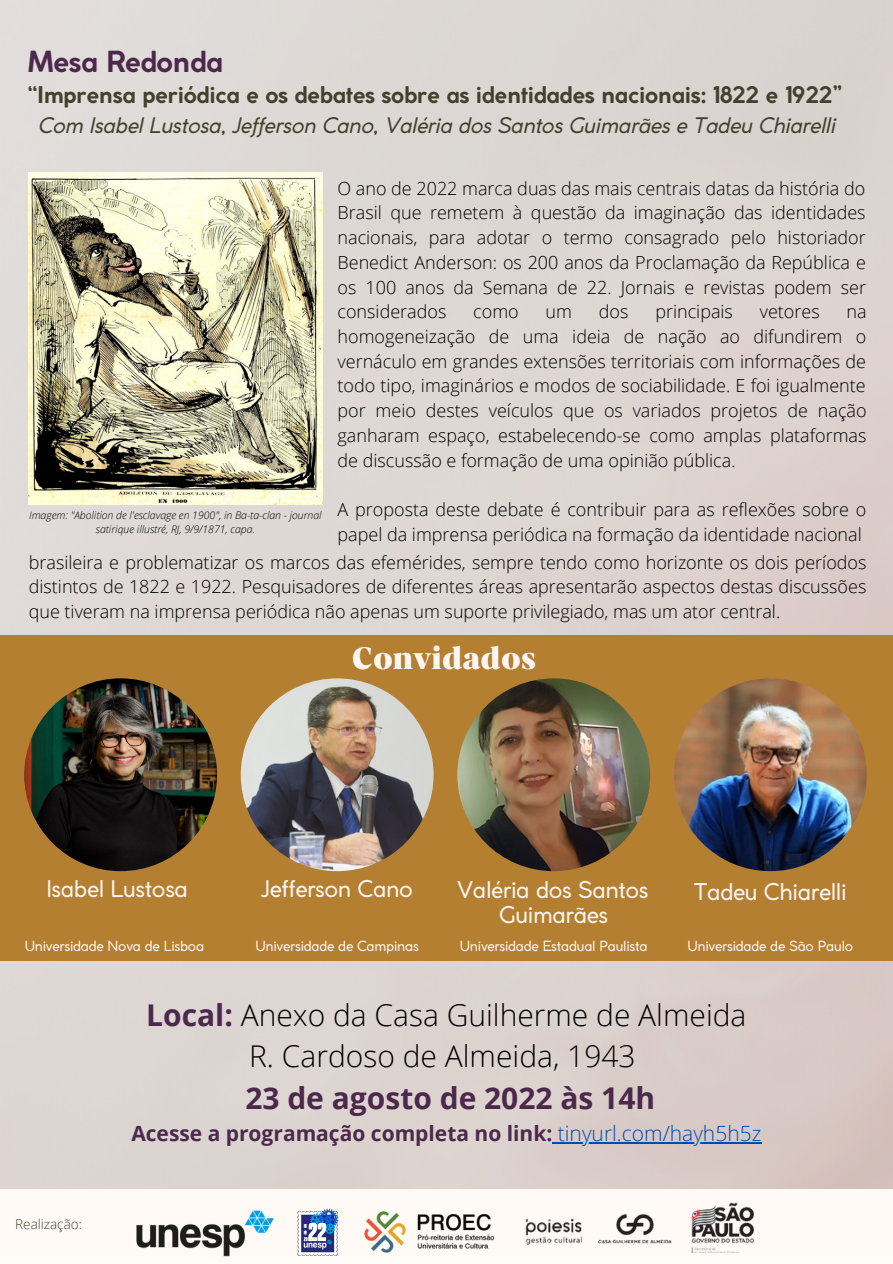
<style>
.page{position:relative;width:893px;height:1264px;background:#fff}
.page>*{position:absolute;margin:0;border:0;box-sizing:border-box;transform-origin:0 0}
.t1{font:31.65px "Carelia Upright";color:#fff6f3}
.t2{font:300 30px/41.5px "Open Sans";color:#000;text-align:center}
.t3{font:700 30px "Open Sans";color:#4d284d}
.t4{font:700 28.65px "Coco Gothic";letter-spacing:-.02em;color:#4d284d}
.t5{font:22.8px/25.8px "Coco Gothic";letter-spacing:-.02em;color:#fff6f3;text-align:center}
.t6{font:700 22.65px "Coco Gothic";letter-spacing:-.02em;color:#43412e}
.t7{font:italic 21.15px "Coco Gothic";letter-spacing:-.02em;color:#43412e}
.t8{font:700 21px "Open Sans";color:#4d284d}
.t9{font:300 18px/24.8px "Open Sans";color:#000;text-align:justify}
.t10{font:13.8px "Coco Gothic";letter-spacing:-.02em;color:#fff6f3}
.t11{font:300 13.5px "Open Sans";color:#43412e}
.t12{font:italic 300 10.5px/14px "Open Sans";color:#000;text-align:center}
.s1{font-weight:700;color:#4d284d}
.s2{font-weight:300;color:#004aad}
</style>
<div class="page">
<img style="left:0;top:0;width:892px;height:1189px">
<img style="left:29px;top:173px;width:293px;height:331px">
<div style="left:0;top:1189px;width:892px;height:73px;background:#fffaf5"></div>
<img style="left:525px;top:1202px;width:229px;height:50px">
<div style="left:0;top:635px;width:892px;height:325px;background:#b47f31"></div>
<img style="left:24px;top:678px;width:193px;height:193px;border-radius:50%">
<img style="left:241px;top:678px;width:192px;height:193px;border-radius:50%">
<img style="left:457px;top:678px;width:193px;height:193px;border-radius:50%">
<img style="left:674px;top:678px;width:192px;height:193px;border-radius:50%">
<img style="left:364px;top:1211px;width:131px;height:42px">
<img style="left:297px;top:1208px;width:42px;height:47px">
<img style="left:136px;top:1210px;width:138px;height:47px">
<hr style="left:558px;top:1142px;width:203px;height:1px;background:#004aad">
<h3 class="t4" style="left:27px;top:50px;width:197px">Mesa Redonda</h3>
<p class="t6" style="left:27px;top:86px;width:816px">“Imprensa periódica e os debates sobre as identidades nacionais: 1822 e 1922”</p>
<p class="t7" style="left:38px;top:117px;width:798px">Com Isabel Lustosa, Jefferson Cano, Valéria dos Santos Guimarães e Tadeu Chiarelli</p>
<p class="t12" style="left:29px;top:507px;width:294px">Imagem: "Abolition de l'esclavage en 1900", in Ba-ta-clan - journal satirique illustré, RJ, 9/9/1871, capa.</p>
<p class="t9" style="left:337px;top:175px;width:530px">O ano de 2022 marca duas das mais centrais datas da história do Brasil que remetem à questão da imaginação das identidades nacionais, para adotar o termo consagrado pelo historiador Benedict Anderson: os 200 anos da Proclamação da República e os 100 anos da Semana de 22. Jornais e revistas podem ser considerados</p>
<p class="t9" style="left:473px;top:299px;width:47px">como</p>
<p class="t9" style="left:545px;top:299px;width:28px">um</p>
<p class="t9" style="left:599px;top:299px;width:31px">dos</p>
<p class="t9" style="left:655px;top:299px;width:79px">principais</p>
<p class="t9" style="left:759px;top:299px;width:61px">vetores</p>
<p class="t9" style="left:337px;top:299px;width:530px;text-indent:509px">na homogeneização de uma ideia de nação ao difundirem o vernáculo em grandes extensões territoriais com informações de todo tipo, imaginários e modos de sociabilidade. E foi igualmente por meio destes veículos que os variados projetos de nação ganharam espaço, estabelecendo-se como amplas plataformas de discussão e formação de uma opinião pública.</p>
<p class="t9" style="left:337px;top:497px;width:530px">A proposta deste debate é contribuir para as reflexões sobre o papel da imprensa periódica na formação da identidade nacional</p>
<p class="t9" style="left:29px;top:549px;width:839px">brasileira e problematizar os marcos das efemérides, sempre tendo como horizonte os dois períodos distintos de 1822 e 1922. Pesquisadores de diferentes áreas apresentarão aspectos destas discussões que tiveram na imprensa periódica não apenas um suporte privilegiado, mas um ator central.</p>
<h1 class="t1" style="left:352px;top:639px;width:186px">Convidados</h1>
<p class="t5" style="left:46px;top:877px;width:143px">Isabel Lustosa</p>
<p class="t10" style="left:25px;top:940px;width:181px">Universidade Nova de Lisboa</p>
<p class="t5" style="left:261px;top:877px;width:153px">Jefferson Cano</p>
<p class="t10" style="left:255px;top:940px;width:165px">Universidade de Campinas</p>
<p class="t5" style="left:457px;top:878px;width:193px">Valéria dos Santos<br>Guimarães</p>
<p class="t10" style="left:460px;top:940px;width:189px">Universidade Estadual Paulista</p>
<p class="t5" style="left:693px;top:881px;width:154px">Tadeu Chiarelli</p>
<p class="t10" style="left:687px;top:940px;width:167px">Universidade de São Paulo</p>
<p class="t11" style="left:15px;top:1214px;width:68px">Realização:</p>
<h2 class="t2" style="left:146px;top:993px;width:601px"><span class="s1">Local:</span> Anexo da Casa Guilherme de Almeida<br>R. Cardoso de Almeida, 1943</h2>
<h2 class="t3" style="left:245px;top:1076px;width:411px">23 de agosto de 2022 às 14h</h2>
<p class="t8" style="left:131px;top:1118px;width:631px">Acesse a programação completa no link: <span class="s2">tinyurl.com/hayh5h5z</span></p>
</div>
